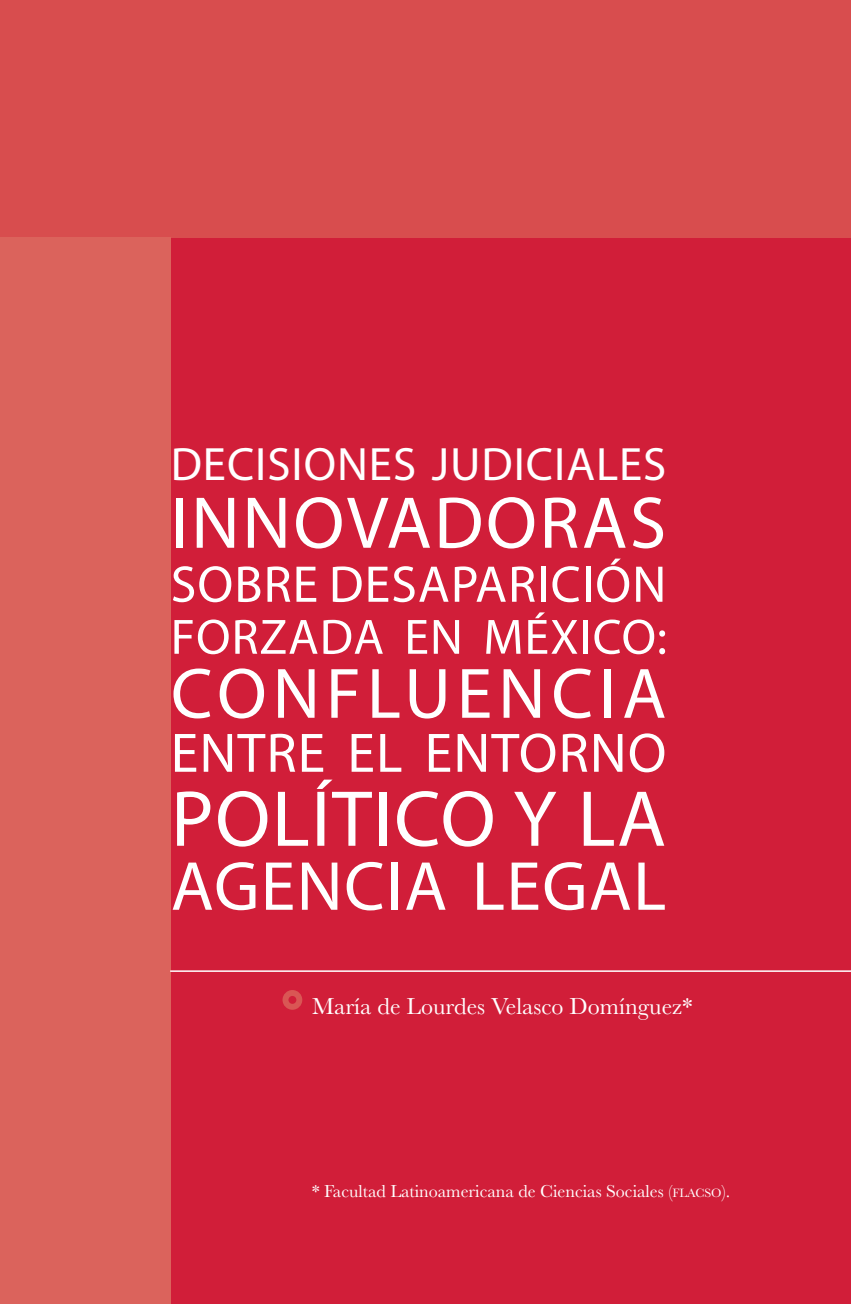
<style>
.page{position:relative;width:851px;height:1304px;background:#fff}
.page>*{position:absolute;margin:0;border:0;box-sizing:border-box;transform-origin:0 0}
.Titulo_Capitulo_OK{font:80px "Myriad Pro";letter-spacing:.02em;color:#fff}
.Titulo_Capitulo_OK-2{font:74px "Myriad Pro";letter-spacing:.035em;color:#fff}
.Titulo_Capitulo_OK-3{font:72px "Myriad Pro";letter-spacing:.08em;color:#fff}
.Titulo_Capitulo_OK-4{font:70px "Myriad Pro";letter-spacing:.02em;color:#fff}
.Titulo_Capitulo_OK-5{font:56px "Myriad Pro";letter-spacing:.02em;color:#fff}
.Titulo_Capitulo_OK-6{font:52px "Myriad Pro";letter-spacing:.02em;color:#fff}
.Titulo_Capitulo_OK-7{font:50px "Myriad Pro";letter-spacing:.02em;color:#fff}
.Titulo_Capitulo_OK-8{font:47px "Myriad Pro";letter-spacing:.02em;color:#fff}
.AUTOR_OK{font:24px "Baskerville";color:#fff}
.TXT_adscripción{font:18px "Baskerville";color:#fff}
.s1{font-size:12.6px}
</style>
<div class="page">
<div style="left:0;top:0;width:850px;height:1304px;background:#d11e39"></div>
<div style="left:0;top:0;width:850px;height:238px;background:#d84d4e"></div>
<div style="left:0;top:238px;width:170px;height:1066px;background:#db635c"></div>
<hr style="left:170px;top:970px;width:680px;height:2px;background:#fff">
<div style="left:282px;top:990px;width:20px;height:20px;background:#d95654;border-radius:50%"></div>
<div style="left:288px;top:996px;width:8px;height:8px;background:#d11e39;border-radius:50%"></div>
<p class="Titulo_Capitulo_OK-8" style="left:171px;top:438px;width:497px">DECISIONES JUDICIALES</p>
<p class="Titulo_Capitulo_OK-2" style="left:171px;top:483px;width:497px">INNOVADORAS</p>
<p class="Titulo_Capitulo_OK-6" style="left:171px;top:556px;width:497px">SOBRE DESAPARICIÓN</p>
<p class="Titulo_Capitulo_OK-7" style="left:171px;top:610px;width:497px">FORZADA EN MÉXICO:</p>
<p class="Titulo_Capitulo_OK-3" style="left:171px;top:654px;width:497px">CONFLUENCIA</p>
<p class="Titulo_Capitulo_OK-5" style="left:171px;top:722px;width:497px">ENTRE EL ENTORNO</p>
<p class="Titulo_Capitulo_OK" style="left:171px;top:775px;width:496px">POLÍTICO Y LA</p>
<p class="Titulo_Capitulo_OK-4" style="left:171px;top:848px;width:496px">AGENCIA LEGAL</p>
<p class="AUTOR_OK" style="left:312px;top:991px;width:382px">María de Lourdes Velasco Domínguez*</p>
<p class="TXT_adscripción" style="left:312px;top:1180px;width:420px">* Facultad Latinoamericana de Ciencias Sociales (<span class="s1">FLACSO</span>).</p>
</div>
